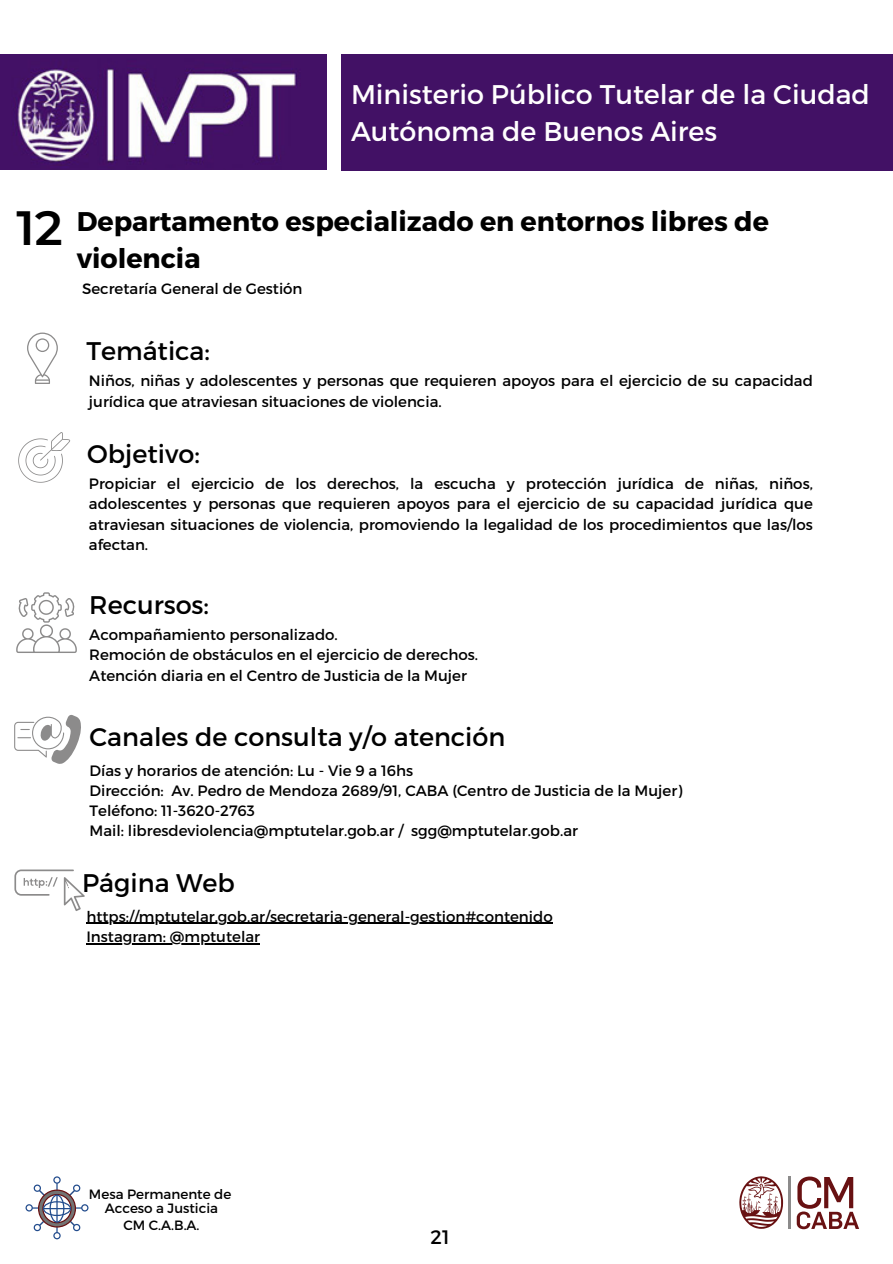
<style>
.page{position:relative;width:893px;height:1264px;background:#fff}
.page>*{position:absolute;margin:0;border:0;box-sizing:border-box;transform-origin:0 0}
.t1{font:600 48px "Montserrat";color:#000}
.t2{font:27px/37px "Montserrat";color:#fffefe}
.t3{font:700 27px "Montserrat";color:#000}
.t4{font:25.5px "Montserrat";color:#000}
.t5{font:19.5px "Montserrat";color:#000}
.t6{font:15px/20.2px "Montserrat";color:#000;text-align:justify}
.t7{font:13.5px "Montserrat";color:#000}
</style>
<div class="page">
<div style="left:53px;top:1176px;width:8px;height:7px;border:1px solid #224c8d;border-radius:50%"></div>
<div style="left:53px;top:1231px;width:8px;height:8px;border:1px solid #224c8d;border-radius:50%"></div>
<svg style="left:26px;top:1183px;width:62px;height:55px"></svg>
<div style="left:50px;top:1194px;width:14px;height:28px;border:1px solid #224c8d;border-radius:50%"></div>
<div style="left:43px;top:1201px;width:28px;height:14px;border:1px solid #224c8d;border-radius:50%"></div>
<hr style="left:56px;top:1195px;width:2px;height:26px;background:#224c8d">
<hr style="left:44px;top:1207px;width:26px;height:2px;background:#224c8d">
<svg style="left:796px;top:1176px;width:63px;height:53px"></svg>
<svg style="left:739px;top:1176px;width:44px;height:52px"></svg>
<hr style="left:788px;top:1176px;width:2px;height:53px;background:#8c8b8b">
<svg style="left:18px;top:432px;width:52px;height:50px"></svg>
<svg style="left:27px;top:332px;width:31px;height:52px"></svg>
<svg style="left:16px;top:592px;width:61px;height:61px"></svg>
<svg style="left:14px;top:715px;width:67px;height:49px"></svg>
<svg style="left:14px;top:869px;width:71px;height:42px"></svg>
<hr style="left:86px;top:922px;width:466px;height:1px;background:#000">
<hr style="left:86px;top:943px;width:174px;height:1px;background:#000">
<div style="left:341px;top:54px;width:551px;height:116px;background:#421165"></div>
<img style="left:0;top:54px;width:326px;height:116px">
<p class="t2" style="left:351px;top:75px;width:520px">Ministerio Público Tutelar de la Ciudad<br>Autónoma de Buenos Aires</p>
<p class="t1" style="left:17px;top:199px;width:48px">12</p>
<p class="t3" style="left:77px;top:204px;width:693px">Departamento especializado en entornos libres de</p>
<p class="t3" style="left:77px;top:241px;width:125px">violencia</p>
<p class="t6" style="left:82px;top:278px;width:222px">Secretaría General de Gestión</p>
<p class="t4" style="left:86px;top:334px;width:125px">Temática:</p>
<p class="t6" style="left:89px;top:370px;width:725px">Niños, niñas y adolescentes y personas que requieren apoyos para el ejercicio de su capacidad jurídica que atraviesan situaciones de violencia.</p>
<p class="t4" style="left:87px;top:437px;width:114px">Objetivo:</p>
<p class="t6" style="left:89px;top:473px;width:725px">Propiciar el ejercicio de los derechos, la escucha y protección jurídica de niñas, niños, adolescentes y personas que requieren apoyos para el ejercicio de su capacidad jurídica que atraviesan situaciones de violencia, promoviendo la legalidad de los procedimientos que las/los afectan.</p>
<p class="t4" style="left:89px;top:588px;width:121px">Recursos:</p>
<p class="t6" style="left:89px;top:624px;width:250px">Acompañamiento personalizado.</p>
<p class="t6" style="left:89px;top:644px;width:390px">Remoción de obstáculos en el ejercicio de derechos.</p>
<p class="t6" style="left:89px;top:664px;width:379px">Atención diaria en el Centro de Justicia de la Mujer</p>
<p class="t4" style="left:89px;top:720px;width:417px">Canales de consulta y/o atención</p>
<p class="t6" style="left:89px;top:759px;width:325px">Días y horarios de atención: Lu - Vie 9 a 16hs</p>
<p class="t6" style="left:89px;top:779px;width:594px">Dirección: Av. Pedro de Mendoza 2689/91, CABA (Centro de Justicia de la Mujer)</p>
<p class="t6" style="left:89px;top:800px;width:167px">Teléfono: 11-3620-2763</p>
<p class="t6" style="left:89px;top:820px;width:490px">Mail: libresdeviolencia@mptutelar.gob.ar / sgg@mptutelar.gob.ar</p>
<p class="t4" style="left:82px;top:866px;width:154px">Página Web</p>
<p class="t6" style="left:86px;top:905px;width:468px">https://mptutelar.gob.ar/secretaria-general-gestion#contenido</p>
<p class="t6" style="left:86px;top:925px;width:175px">Instagram: @mptutelar</p>
<p class="t7" style="left:89px;top:1184px;width:144px">Mesa Permanente de</p>
<p class="t7" style="left:105px;top:1199px;width:115px">Acceso a Justicia</p>
<p class="t7" style="left:123px;top:1216px;width:77px">CM C.A.B.A.</p>
<p class="t5" style="left:430px;top:1223px;width:20px">21</p>
</div>
